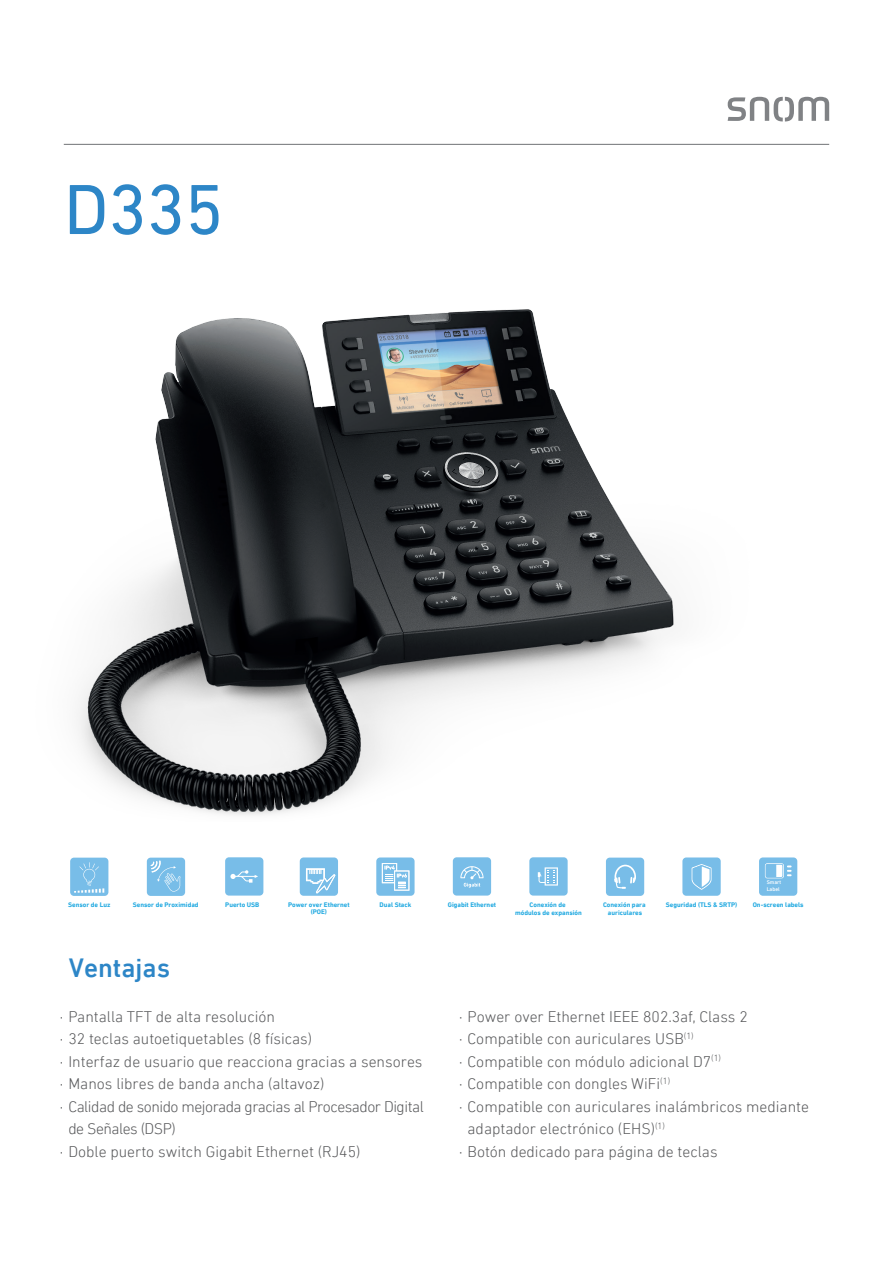
<style>
.page{position:relative;width:893px;height:1263px;background:#fff}
.page>*{position:absolute;margin:0;border:0;box-sizing:border-box;transform-origin:0 0}
.t1{font:72px "DIN Next LT Pro";color:#2d86c7}
.t2{font:500 27px "DIN Next LT Pro";color:#2d86c7}
.t3{font:300 15.75px "DIN Next LT Pro";color:#57585a}
.t4{font:300 15.75px "DIN Next LT Pro";letter-spacing:-.03em;color:#57585a}
.t5{font:700 6.75px/6.8px "DIN Next LT Pro";color:#24aae1;text-align:center}
.t6{font:500 5.4px/6.4px "DIN Next LT Pro";color:#fff}
</style>
<div class="page">
<img style="left:77px;top:309px;width:597px;height:507px">
<div style="left:225px;top:857px;width:38px;height:38px;background:#78bde8;border-radius:4px"></div>
<svg style="left:230px;top:870px;width:28px;height:13px"></svg>
<svg style="left:300px;top:857px;width:38px;height:39px"></svg>
<svg style="left:376px;top:857px;width:39px;height:39px;background:#96cbed"></svg>
<div style="left:682px;top:857px;width:39px;height:39px;background:#78bde8;border-radius:4px"></div>
<svg style="left:692px;top:864px;width:19px;height:26px"></svg>
<div style="left:453px;top:857px;width:38px;height:38px;background:#78bde8;border-radius:4px"></div>
<svg style="left:460px;top:866px;width:24px;height:21px"></svg>
<div style="left:529px;top:857px;width:39px;height:38px;background:#78bde8;border-radius:4px"></div>
<svg style="left:538px;top:867px;width:20px;height:18px"></svg>
<div style="left:606px;top:858px;width:38px;height:38px;background:#78bde8;border-radius:4px"></div>
<svg style="left:614px;top:865px;width:22px;height:24px"></svg>
<hr style="left:64px;top:144px;width:765px;height:1px;background:#808285">
<div style="left:759px;top:857px;width:38px;height:39px;background:#78bde8;border-radius:4px"></div>
<svg style="left:765px;top:863px;width:27px;height:15px"></svg>
<div style="left:70px;top:858px;width:38px;height:38px;background:#78bde8;border-radius:4px"></div>
<svg style="left:74px;top:862px;width:30px;height:31px"></svg>
<div style="left:147px;top:858px;width:38px;height:38px;background:#78bde8;border-radius:4px"></div>
<svg style="left:151px;top:860px;width:29px;height:32px"></svg>
<svg style="left:728px;top:97px;width:101px;height:25px"></svg>
<h1 class="t1" style="left:64px;top:168px;width:161px">D335</h1>
<p class="t5" style="left:68px;top:902px;width:44px">Sensor de Luz</p>
<p class="t5" style="left:133px;top:902px;width:67px">Sensor de Proximidad</p>
<p class="t5" style="left:225px;top:901px;width:36px">Puerto USB</p>
<p class="t5" style="left:288px;top:901px;width:63px">Power over Ethernet (POE)</p>
<p class="t5" style="left:379px;top:901px;width:33px">Dual Stack</p>
<p class="t5" style="left:448px;top:901px;width:50px">Gigabit Ethernet</p>
<p class="t5" style="left:530px;top:901px;width:38px">Conexión de</p>
<p class="t5" style="left:666px;top:901px;width:73px">Seguridad (TLS &amp; SRTP)</p>
<p class="t5" style="left:515px;top:910px;width:68px">módulos de expansión</p>
<p class="t5" style="left:603px;top:901px;width:44px;line-height:8.1px">Conexión para auriculares</p>
<p class="t6" style="left:767px;top:879px;width:16px">Smart<br>Label</p>
<p class="t5" style="left:753px;top:901px;width:52px">On-screen labels</p>
<h2 class="t2" style="left:69px;top:952px;width:103px">Ventajas</h2>
<p class="t3" style="left:60px;top:1007px;width:217px">· Pantalla TFT de alta resolución</p>
<p class="t3" style="left:60px;top:1030px;width:254px">· 32 teclas autoetiquetables (8 físicas)</p>
<p class="t3" style="left:60px;top:1052px;width:364px">· Interfaz de usuario que reacciona gracias a sensores</p>
<p class="t3" style="left:60px;top:1075px;width:266px">· Manos libres de banda ancha (altavoz)</p>
<p class="t4" style="left:60px;top:1097px;width:365px">· Calidad de sonido mejorada gracias al Procesador Digital</p>
<p class="t4" style="left:68px;top:1120px;width:109px">de Señales (DSP)</p>
<p class="t3" style="left:60px;top:1142px;width:302px">· Doble puerto switch Gigabit Ethernet (RJ45)</p>
<p class="t3" style="left:459px;top:1007px;width:290px">· Power over Ethernet IEEE 802.3af, Class 2</p>
<p class="t3" style="left:459px;top:1030px;width:236px">· Compatible con auriculares USB<sup>(1)</sup></p>
<p class="t3" style="left:459px;top:1052px;width:264px">· Compatible con módulo adicional D7<sup>(1)</sup></p>
<p class="t3" style="left:459px;top:1075px;width:213px">· Compatible con dongles WiFi<sup>(1)</sup></p>
<p class="t3" style="left:459px;top:1097px;width:351px">· Compatible con auriculares inalámbricos mediante</p>
<p class="t3" style="left:468px;top:1120px;width:199px">adaptador electrónico (EHS)<sup>(1)</sup></p>
<p class="t3" style="left:459px;top:1142px;width:260px">· Botón dedicado para página de teclas</p>
</div>
